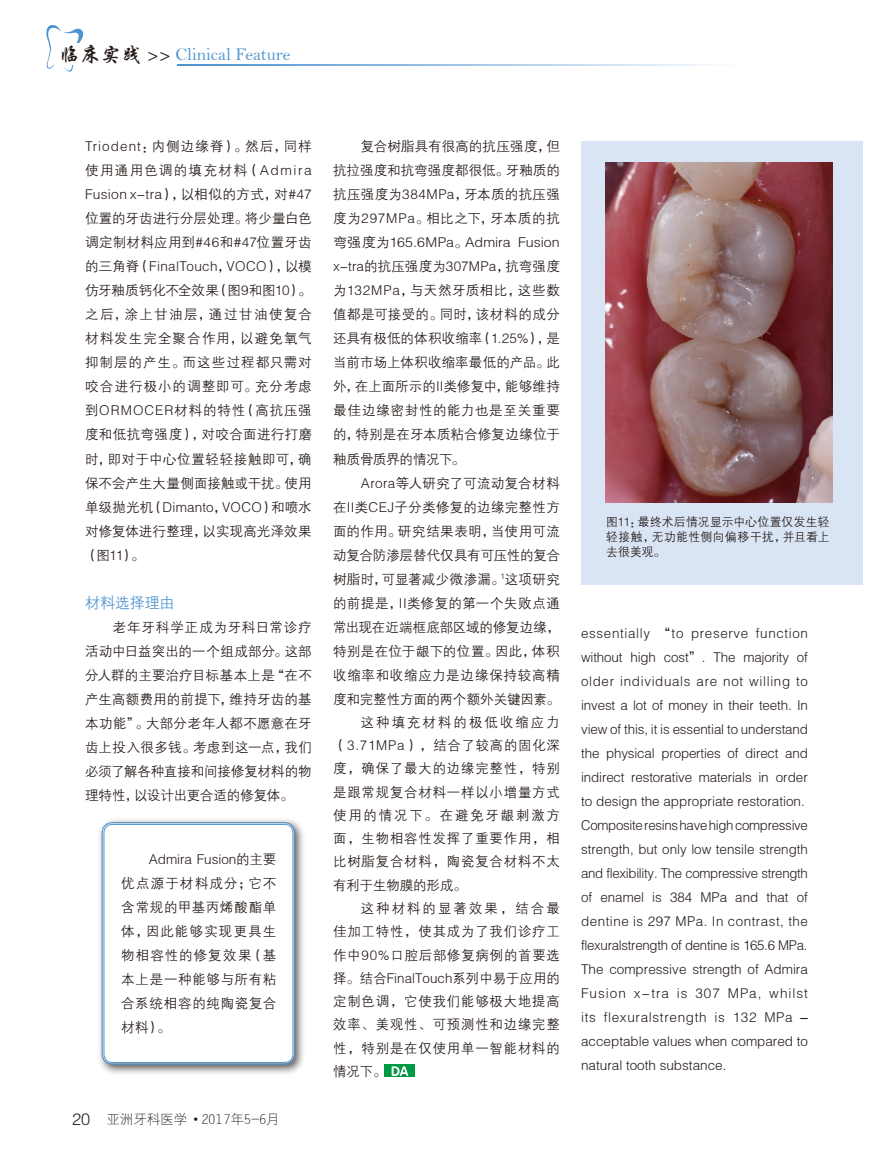
<style>
.page{position:relative;width:893px;height:1170px;background:#fff}
.page>*{position:absolute;margin:0;border:0;box-sizing:border-box;transform-origin:0 0}
.t1{font:18px "Bell";color:#4e93d0}
.正文{font:15px "FZZDXJW GB1 0";letter-spacing:-.015em;color:#4e93d0}
.正文-2{font:13.5px/24px "FZZDXJW GB1 0";color:#231916;text-align:justify}
.正文-3{font:13.5px/24px "FZZDXJW GB1 0";letter-spacing:-.02em;color:#231916}
.t2{font:13.5px "FZXDXK GBK1 0";color:#231916}
.正文-4{font:12px/15px "FZZDXJW GB1 0";letter-spacing:.025em;color:#231916;text-align:justify}
.s1{font-family:"FZXKJW GB1 0";font-size:21px;color:#231916}
.s2{font-family:"FZZDXJW GB1 0";color:#231916}
.s3{font-family:"FZZDXJW GB1 0";font-size:16.5px}
.s4{font-family:"Arial"}
</style>
<div class="page">
<svg style="left:46px;top:25px;width:38px;height:47px"></svg>
<div style="left:59px;top:43px;width:110px;height:22px;background:#fff"></div>
<hr style="left:177px;top:64px;width:561px;height:2px;background:#4e93d0">
<div style="left:581px;top:142px;width:282px;height:443px;background:#d9e4f4"></div>
<div style="left:384px;top:1064px;width:31px;height:13px;background:#094"></div>
<svg style="left:392px;top:1066px;width:16px;height:9px"></svg>
<div style="left:97px;top:817px;width:209px;height:258px;background:#231916;opacity:.75"></div>
<div style="left:103px;top:823px;width:191px;height:240px;background:#fff;border-radius:9px"></div>
<div style="left:102px;top:822px;width:193px;height:242px;border:1px solid #4e93d0;border-radius:10px"></div>
<div style="left:104px;top:823px;width:189px;height:239px;border:1px solid #4e93d0;border-radius:8px"></div>
<img style="left:606px;top:162px;width:227px;height:341px">
<h1 class="t1" style="left:59px;top:44px;width:233px"><span class="s1">临床实践</span> <span class="s2">&gt;&gt;</span> Clinical Feature</h1>
<p class="正文-2" style="left:85px;top:135px;width:228px">Triodent：内侧边缘脊）。然后，同样使用通用色调的填充材料（Admira Fusion x-tra），以相似的方式，对#47位置的牙齿进行分层处理。将少量白色调定制材料应用到#46和#47位置牙齿的三角脊（FinalTouch，VOCO），以模仿牙釉质钙化不全效果（图9和图10）。</p>
<p class="正文-2" style="left:85px;top:303px;width:228px">之后，涂上甘油层，通过甘油使复合材料发生完全聚合作用，以避免氧气抑制层的产生。而这些过程都只需对咬合进行极小的调整即可。充分考虑到ORMOCER材料的特性（高抗压强度和低抗弯强度），对咬合面进行打磨时，即对于中心位置轻轻接触即可，确保不会产生大量侧面接触或干扰。使用单级抛光机（Dimanto，VOCO）和喷水对修复体进行整理，以实现高光泽效果（图11）。</p>
<p class="正文" style="left:85px;top:594px;width:91px">材料选择理由</p>
<p class="正文-2" style="left:85px;top:615px;width:228px;text-indent:28px">老年牙科学正成为牙科日常诊疗活动中日益突出的一个组成部分。这部分人群的主要治疗目标基本上是“在不产生高额费用的前提下，维持牙齿的基本功能”。大部分老年人都不愿意在牙齿上投入很多钱。考虑到这一点，我们必须了解各种直接和间接修复材料的物理特性，以设计出更合适的修复体。</p>
<p class="正文-2" style="left:121px;top:847px;width:157px;text-indent:28px">Admira Fusion的主要优点源于材料成分；它不含常规的甲基丙烯酸酯单体，因此能够实现更具生物相容性的修复效果（基本上是一种能够与所有粘合系统相容的纯陶瓷复合材料）。</p>
<p class="t2" style="left:72px;top:1111px;width:209px"><span class="s3">20</span> 亚洲牙科医学 <span class="s4">•</span> 2017年5-6月</p>
<p class="正文-2" style="left:333px;top:135px;width:228px;text-indent:28px">复合树脂具有很高的抗压强度，但抗拉强度和抗弯强度都很低。牙釉质的抗压强度为384MPa，牙本质的抗压强度为297MPa。相比之下，牙本质的抗弯强度为165.6MPa。Admira Fusion x-tra的抗压强度为307MPa，抗弯强度为132MPa，与天然牙质相比，这些数值都是可接受的。同时，该材料的成分还具有极低的体积收缩率（1.25%），是当前市场上体积收缩率最低的产品。此外，在上面所示的II类修复中，能够维持最佳边缘密封性的能力也是至关重要的，特别是在牙本质粘合修复边缘位于釉质骨质界的情况下。</p>
<p class="正文-2" style="left:333px;top:471px;width:228px;text-indent:28px">Arora等人研究了可流动复合材料在II类CEJ子分类修复的边缘完整性方面的作用。研究结果表明，当使用可流动复合防渗层替代仅具有可压性的复合树脂时，可显著减少微渗漏。<sup>1</sup>这项研究的前提是，II类修复的第一个失败点通常出现在近端框底部区域的修复边缘，特别是在位于龈下的位置。因此，体积收缩率和收缩应力是边缘保持较高精度和完整性方面的两个额外关键因素。</p>
<p class="正文-2" style="left:333px;top:711px;width:228px;line-height:23.2px;text-indent:28px">这种填充材料的极低收缩应力（3.71MPa），结合了较高的固化深度，确保了最大的边缘完整性，特别是跟常规复合材料一样以小增量方式使用的情况下。在避免牙龈刺激方面，生物相容性发挥了重要作用，相比树脂复合材料，陶瓷复合材料不太有利于生物膜的形成。</p>
<p class="正文-2" style="left:333px;top:897px;width:228px;line-height:23.2px;text-indent:28px">这种材料的显著效果，结合最佳加工特性，使其成为了我们诊疗工作中90%口腔后部修复病例的首要选择。结合FinalTouch系列中易于应用的定制色调，它使我们能够极大地提高效率、美观性、可预测性和边缘完整性，特别是在仅使用单一智能材料的情况下。</p>
<p class="正文-4" style="left:606px;top:514px;width:225px">图11：最终术后情况显示中心位置仅发生轻轻接触，无功能性侧向偏移干扰，并且看上去很美观。</p>
<p class="正文-2" style="left:581px;top:621px;width:228px">essentially “to preserve function without high cost”. The majority of older individuals are not willing to invest a lot of money in their teeth. In view of this, it is essential to understand the physical properties of direct and indirect restorative materials in order to design the appropriate restoration.</p>
<p class="正文-3" style="left:581px;top:813px;width:228px">Composite resins have high compressive</p>
<p class="正文-3" style="left:581px;top:837px;width:228px">strength, but only low tensile strength and flexibility. The compressive strength</p>
<p class="正文-2" style="left:581px;top:885px;width:228px">of enamel is 384 MPa and that of dentine is 297 MPa. In contrast, the flexuralstrength of dentine is 165.6 MPa.</p>
<p class="正文-2" style="left:581px;top:957px;width:228px">The compressive strength of Admira Fusion x-tra is 307 MPa, whilst its flexuralstrength is 132 MPa <span class="s4">– </span>acceptable values when compared to natural tooth substance.</p>
</div>
